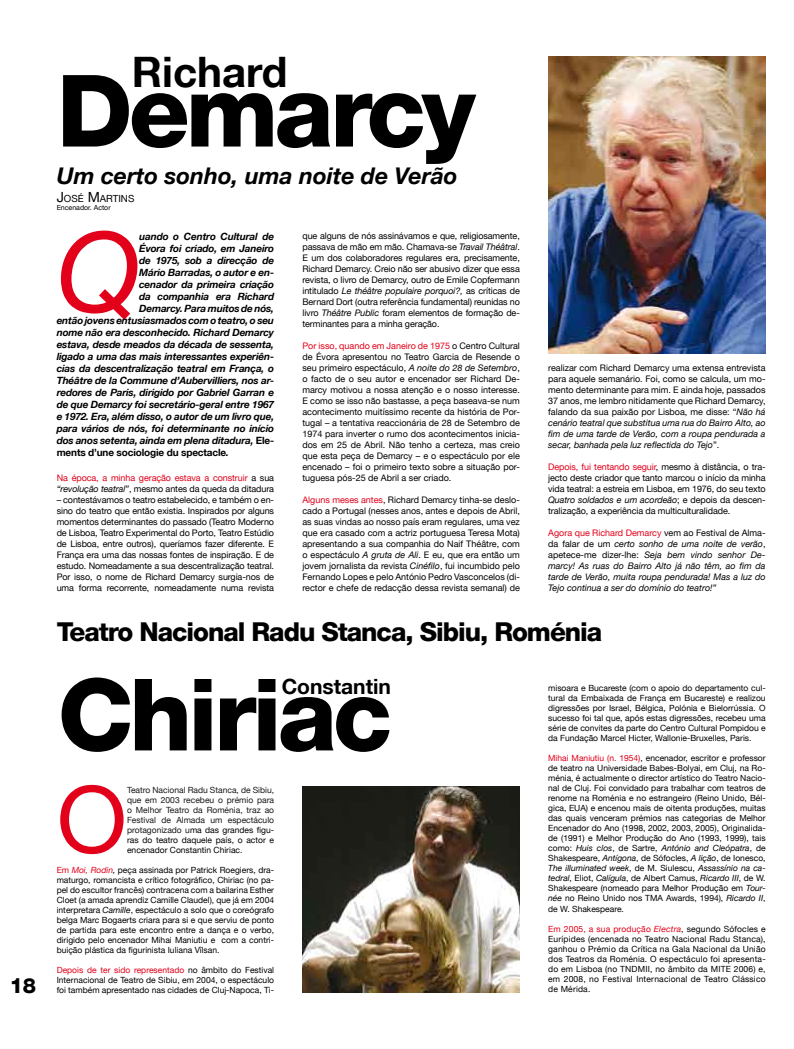
<style>
.page{position:relative;width:794px;height:1049px;background:#fff}
.page>*{position:absolute;margin:0;border:0;box-sizing:border-box;transform-origin:0 0}
.t1{font:italic 110.9px "Helvetica Neue LT";color:#e2001a}
.t2{font:800 100px "Helvetica Neue LT";letter-spacing:-.04em;color:#000}
.t3{font:92.5px "Helvetica Neue LT";color:#e2001a}
.t4{font:700 42px "Helvetica Neue LT";color:#000}
.t5{font:800 26px "Helvetica Neue LT";letter-spacing:-.04em;color:#000}
.t6{font:italic 700 23px "Helvetica Neue LT";color:#000}
.t7{font:700 21px "Helvetica Neue LT";color:#000}
.t8{font:800 21px "Helvetica Neue LT";color:#000}
.t9{font:italic 700 10px "Helvetica Neue LT";letter-spacing:-.015em;color:#000}
.t10{font:700 10px "Helvetica Neue LT";color:#000}
.t11{font:9.8px "Helvetica Neue LT";color:#000}
.t12{font:9px/11px "Helvetica Neue LT";letter-spacing:-.01em;color:#000;text-align:justify}
.t13{font:italic 9px/11px "Helvetica Neue LT";color:#000;text-align:justify}
.t14{font:9px/11px "Helvetica Neue LT";letter-spacing:-.01em;color:#e2001a}
.t15{font:8.5px/10px "Helvetica Neue LT";color:#000;text-align:justify}
.t16{font:8.5px/10px "Helvetica Neue LT";color:#191919;text-align:justify}
.t17{font:7px "Helvetica Neue LT";color:#000}
.s1{font-size:14px}
.s2{font-style:italic}
.s3{color:#e2001a}
.s4{font-style:normal}
.s5{color:#000}
.s6{font-style:italic;color:#000}
.s7{font-style:normal;color:#e2001a}
.s8{font-style:italic;color:#e2001a}
</style>
<div class="page">
<img style="left:548px;top:57px;width:217px;height:297px">
<img style="left:302px;top:786px;width:218px;height:206px">
<h3 class="t8" style="left:10px;top:973px;width:27px">18</h3>
<h3 class="t4" style="left:132px;top:46px;width:157px">Richard</h3>
<h2 class="t2" style="left:57px;top:51px;width:420px">Demarcy</h2>
<h3 class="t6" style="left:57px;top:162px;width:402px">Um certo sonho, uma noite de Verão</h3>
<p class="t11" style="left:57px;top:193px;width:78px"><span class="s1">J</span>osé <span class="s1">M</span>artins</p>
<p class="t17" style="left:57px;top:203px;width:55px">Encenador. Actor</p>
<h1 class="t1" style="left:57px;top:205px;width:86px">Q</h1>
<p class="t9" style="left:139px;top:230px;width:136px">uando o Centro Cultural de</p>
<p class="t12" style="left:302px;top:230px;width:219px">que alguns de nós assinávamos e que, religiosamente, passava de mão em mão. Chamava-se <span class="s2">Travail Théâtral</span>.<br>E um dos colaboradores regulares era, precisamente, Richard Demarcy. Creio não ser abusivo dizer que essa revista, o livro de Demarcy, outro de Emile Copfermann intitulado <span class="s2">Le théâtre populaire porquoi?,</span> as críticas de Bernard Dort (outra referência fundamental) reunidas no livro <span class="s2">Théâtre Public</span> foram elementos de formação de&shy;terminantes para a minha geração.</p>
<p class="t12" style="left:302px;top:340px;width:219px"><span class="s3">Por isso, quando em Janeiro de 1975</span> o Centro Cultural de Évora apresentou no Teatro Garcia de Resende o seu primeiro espectáculo, <span class="s2">A noite do 28 de Setembro</span>, o facto de o seu autor e encenador ser Richard De&shy;marcy motivou a nossa atenção e o nosso interesse.<br>E como se isso não bastasse, a peça baseava-se num acontecimento muitíssimo recente da história de Por&shy;tugal – a tentativa reaccionária de 28 de Setembro de 1974 para inverter o rumo dos acontecimentos inicia&shy;dos em 25 de Abril. Não tenho a certeza, mas creio que esta peça de Demarcy – e o espectáculo por ele encenado – foi o primeiro texto sobre a situação por&shy;tuguesa pós-25 de Abril a ser criado.</p>
<p class="t12" style="left:302px;top:494px;width:219px"><span class="s3">Alguns meses antes</span>, Richard Demarcy tinha-se deslo&shy;cado a Portugal (nesses anos, antes e depois de Abril, as suas vindas ao nosso país eram regulares, uma vez que era casado com a actriz portuguesa Teresa Mota) apresentando a sua companhia do Naif Théâtre, com o espectáculo <span class="s2">A gruta de Ali</span>. E eu, que era então um jovem jornalista da revista <span class="s2">Cinéfilo</span>, fui incumbido pelo Fernando Lopes e pelo António Pedro Vasconcelos (di&shy;rector e chefe de redacção dessa revista semanal) de</p>
<p class="t9" style="left:139px;top:242px;width:136px">Évora foi criado, em Janeiro</p>
<p class="t9" style="left:139px;top:254px;width:136px">de 1975, sob a direcção de</p>
<p class="t9" style="left:139px;top:266px;width:136px">Mário Barradas, o autor e en-</p>
<p class="t9" style="left:139px;top:278px;width:136px">cenador da primeira criação</p>
<p class="t9" style="left:139px;top:290px;width:136px">da companhia era Richard</p>
<p class="t9" style="left:139px;top:302px;width:136px">Demarcy. Para muitos de nós,</p>
<p class="t9" style="left:57px;top:314px;width:219px">então jovens entusiasmados com o teatro, o seu</p>
<p class="t9" style="left:57px;top:326px;width:219px">nome não era desconhecido. Richard Demarcy</p>
<p class="t9" style="left:57px;top:338px;width:219px">estava, desde meados da década de sessenta,</p>
<p class="t9" style="left:57px;top:350px;width:219px">ligado a uma das mais interessantes experiên-</p>
<p class="t9" style="left:57px;top:362px;width:219px">cias da descentralização teatral em França, o</p>
<p class="t9" style="left:57px;top:374px;width:219px">Théâtre de la Commune d’Aubervilliers, nos ar-</p>
<p class="t9" style="left:57px;top:386px;width:219px">redores de Paris, dirigido por Gabriel Garran e</p>
<p class="t9" style="left:57px;top:398px;width:219px">de que Demarcy foi secretário-geral entre 1967</p>
<p class="t9" style="left:57px;top:410px;width:219px">e 1972. Era, além disso, o autor de um livro que,</p>
<p class="t9" style="left:57px;top:422px;width:219px">para vários de nós, foi determinante no início</p>
<p class="t9" style="left:57px;top:434px;width:219px">dos anos setenta, ainda em plena ditadura, <span class="s4">Ele-</span></p>
<p class="t10" style="left:57px;top:446px;width:174px">ments d’une sociologie du spectacle<span class="s2">.</span></p>
<p class="t14" style="left:57px;top:472px;width:219px">Na época, a minha geração estava a construir <span class="s5">a sua </span><span class="s6">“revolução teatral”</span><span class="s5">, mesmo antes da queda da ditadura</span></p>
<p class="t12" style="left:57px;top:494px;width:219px">– contestávamos o teatro estabelecido, e também o en&shy;sino do teatro que então existia. Inspirados por alguns momentos determinantes do passado (Teatro Moderno de Lisboa, Teatro Experimental do Porto, Teatro Estúdio de Lisboa, entre outros), queríamos fazer diferente. E França era uma das nossas fontes de inspiração. E de estudo. Nomeadamente a sua descentralização teatral.<br>Por isso, o nome de Richard Demarcy surgia-nos de uma forma recorrente, nomeadamente numa revista</p>
<p class="t12" style="left:548px;top:362px;width:219px">realizar com Richard Demarcy uma extensa entrevista para aquele semanário. Foi, como se calcula, um mo&shy;mento determinante para mim. E ainda hoje, passados 37 anos, me lembro nitidamente que Richard Demarcy, falando da sua paixão por Lisboa, me disse: “<span class="s2">Não há cenário teatral que substitua uma rua do Bairro Alto, ao fim de uma tarde de Verão, com a roupa pendurada a secar, banhada pela luz reflectida do Tejo</span>”.</p>
<p class="t12" style="left:548px;top:461px;width:219px"><span class="s3">Depois, fui tentando seguir</span>, mesmo à distância, o tra&shy;jecto deste criador que tanto marcou o início da minha vida teatral: a estreia em Lisboa, em 1976, do seu texto <span class="s2">Quatro soldados e um acordeão</span>; e depois da descen&shy;tralização, a experiência da multiculturalidade.</p>
<p class="t13" style="left:548px;top:527px;width:219px"><span class="s7">Agora que Richard Demarcy</span> <span class="s4">vem ao Festival de Alma&shy;da falar de um</span> certo sonho de uma noite de verão<span class="s4">, apetece-me dizer-lhe:</span> Seja bem vindo senhor De&shy;marcy! As ruas do Bairro Alto já não têm, ao fim da tarde de Verão, muita roupa pendurada! Mas a luz do Tejo continua a ser do domínio do teatro!”</p>
<h3 class="t5" style="left:57px;top:616px;width:547px">Teatro Nacional Radu Stanca, Sibiu, Roménia</h3>
<h2 class="t2" style="left:57px;top:655px;width:336px">Chiriac</h2>
<p class="t15" style="left:548px;top:683px;width:219px">misoara e Bucareste (com o apoio do departamento cul&shy;tural da Embaixada de França em Bucareste) e realizou digressões por Israel, Bélgica, Polónia e Bielorrússia. O sucesso foi tal que, após estas digressões, recebeu uma série de convites da parte do Centro Cultural Pompidou e da Fundação Marcel Hicter, Wallonie-Bruxelles, Paris.</p>
<p class="t15" style="left:548px;top:753px;width:219px"><span class="s3">Mihai Maniutiu (n. 1954)</span>, encenador, escritor e professor de teatro na Universidade Babes-Bolyai, em Cluj, na Ro&shy;ménia, é actualmente o director artístico do Teatro Nacio&shy;nal de Cluj. Foi convidado para trabalhar com teatros de renome na Roménia e no estrangeiro (Reino Unido, Bél&shy;gica, EUA) e encenou mais de oitenta produções, muitas das quais venceram prémios nas categorias de Melhor Encenador do Ano (1998, 2002, 2003, 2005), Originalida&shy;de (1991) e Melhor Produção do Ano (1993, 1999), tais como: <span class="s2">Huis clos</span>, de Sartre, <span class="s2">António and Cleópatra</span>, de Shakespeare, <span class="s2">Antígona</span>, de Sófocles, <span class="s2">A lição</span>, de Ionesco, <span class="s2">The illuminated week</span>, de M. Siulescu, <span class="s2">Assassínio na ca&shy;tedral</span>, Eliot, <span class="s2">Calígula</span>, de Albert Camus, <span class="s2">Ricardo III</span>, de W.<br>Shakespeare (nomeado para Melhor Produção em <span class="s2">Tour&shy;née</span> no Reino Unido nos TMA Awards, 1994), <span class="s2">Ricardo II</span>, de W. Shakespeare.</p>
<p class="t15" style="left:548px;top:923px;width:219px"><span class="s3">Em 2005, a sua produção</span> <span class="s8">Electra</span>, segundo Sófocles e Eurípides (encenada no Teatro Nacional Radu Stanca), ganhou o Prémio da Crítica na Gala Nacional da União dos Teatros da Roménia. O espectáculo foi apresenta&shy;do em Lisboa (no TNDMII, no âmbito da MITE 2006) e, em 2008, no Festival Internacional de Teatro Clássico de Mérida.</p>
<h3 class="t7" style="left:282px;top:673px;width:111px">Constantin</h3>
<h3 class="t3" style="left:57px;top:764px;width:72px">O</h3>
<p class="t16" style="left:127px;top:784px;width:148px">Teatro Nacional Radu Stanca, de Sibiu, que em 2003 recebeu o prémio para o Melhor Teatro da Roménia, traz ao Festival de Almada um espectáculo protagonizado u<span class="s5">ma das grandes figu&shy;ras do teatro daquele país, o actor e encenador Constantin Chiriac.</span></p>
<p class="t15" style="left:57px;top:864px;width:219px"><span class="s3">Em</span> <span class="s8">Moi, Rodin</span><span class="s2">,</span> peça assinada por Patrick Roegiers, dra&shy;maturgo, romancista e crítico fotográfico, Chiriac (no pa&shy;pel do escultor francês) contracena com a bailarina Esther Cloet (a amada aprendiz Camille Claudel), que já em 2004 interpretara <span class="s2">Camille</span>, espectáculo a solo que o coreógrafo belga Marc Bogaerts criara para si e que serviu de ponto de partida para este encontro entre a dança e o verbo, dirigido pelo encenador Mihai Maniutiu e com a contri&shy;buição plástica da figurinista Iuliana Vîlsan.</p>
<p class="t15" style="left:57px;top:964px;width:219px"><span class="s3">Depois de ter sido representado</span> no âmbito do Festival Internacional de Teatro de Sibiu, em 2004, o espectáculo foi também apresentado nas cidades de Cluj-Napoca, Ti-</p>
</div>
